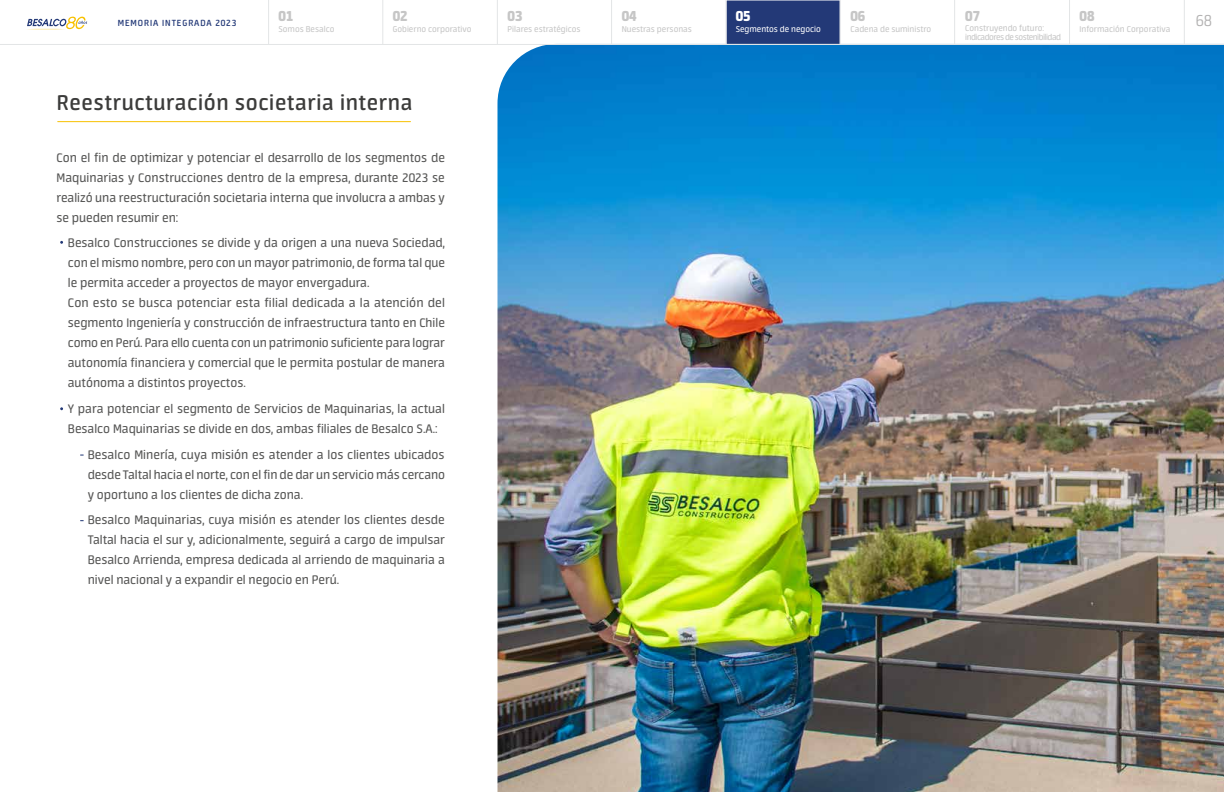
<style>
.page{position:relative;width:1224px;height:792px;background:#fff}
.page>*{position:absolute;margin:0;border:0;box-sizing:border-box;transform-origin:0 0}
.t1{font:600 24px "Neuron";letter-spacing:.025em;color:#3c3c3b}
.t2{font:300 18px "Neuron";color:#b3b2b2}
.t3{font:800 16px "Neuron";color:#c6c6c6}
.t4{font:800 16px "Neuron";color:#fff}
.t5{font:14px/20px "Neuron";color:#575756;text-align:justify}
.t6{font:600 10px "Neuron";letter-spacing:.095em;color:#233977}
.t7{font:9.5px "Neuron";color:#c6c6c6}
.t8{font:9.5px/9px "Neuron";letter-spacing:-.05em;color:#c6c6c6}
.t9{font:9.5px "Neuron";color:#fff}
</style>
<div class="page">
<div style="left:840px;top:0;width:115px;height:45px;border:1px solid #fff"></div>
<div style="left:612px;top:0;width:114px;height:45px;border:1px solid #fff"></div>
<div style="left:497px;top:0;width:115px;height:45px;border:1px solid #fff"></div>
<div style="left:726px;top:0;width:114px;height:45px;background:#233977"></div>
<div style="left:955px;top:0;width:114px;height:45px;border:1px solid #fff"></div>
<div style="left:1069px;top:0;width:115px;height:45px;border:1px solid #fff"></div>
<svg style="left:27px;top:17px;width:60px;height:13px"></svg>
<hr style="left:58px;top:121px;width:353px;height:1px;background:#f8c100">
<img style="left:497px;top:45px;width:727px;height:747px">
<hr style="left:0;top:44px;width:1224px;height:1px;background:#e3e5e6">
<hr style="left:497px;top:0;width:1px;height:44px;background:#e3e5e6">
<hr style="left:383px;top:0;width:1px;height:44px;background:#e3e5e6">
<hr style="left:268px;top:0;width:1px;height:44px;background:#e3e5e6">
<hr style="left:611px;top:0;width:1px;height:44px;background:#e3e5e6">
<hr style="left:726px;top:0;width:1px;height:44px;background:#e3e5e6">
<hr style="left:840px;top:0;width:1px;height:44px;background:#e3e5e6">
<hr style="left:954px;top:0;width:1px;height:44px;background:#e3e5e6">
<hr style="left:1069px;top:0;width:1px;height:44px;background:#e3e5e6">
<hr style="left:1184px;top:0;width:1px;height:44px;background:#e3e5e6">
<p class="t3" style="left:279px;top:6px;width:16px">01</p>
<p class="t7" style="left:279px;top:24px;width:57px">Somos Besalco</p>
<p class="t3" style="left:393px;top:6px;width:16px">02</p>
<p class="t7" style="left:393px;top:24px;width:80px">Gobierno corporativo</p>
<p class="t3" style="left:508px;top:6px;width:16px">03</p>
<p class="t7" style="left:508px;top:24px;width:75px">Pilares estratégicos</p>
<p class="t3" style="left:622px;top:6px;width:16px">04</p>
<p class="t7" style="left:622px;top:24px;width:72px">Nuestras personas</p>
<p class="t4" style="left:736px;top:6px;width:16px">05</p>
<p class="t9" style="left:736px;top:24px;width:87px">Segmentos de negocio</p>
<p class="t3" style="left:850px;top:6px;width:16px">06</p>
<p class="t7" style="left:850px;top:24px;width:82px">Cadena de suministro</p>
<p class="t3" style="left:965px;top:6px;width:16px">07</p>
<p class="t8" style="left:965px;top:24px;width:97px">Construyendo futuro: indicadores de sostenibilidad</p>
<p class="t3" style="left:1080px;top:6px;width:16px">08</p>
<p class="t7" style="left:1080px;top:24px;width:92px">Información Corporativa</p>
<p class="t6" style="left:118px;top:17px;width:120px">MEMORIA INTEGRADA 2023</p>
<p class="t2" style="left:1196px;top:11px;width:18px">68</p>
<h1 class="t1" style="left:57px;top:89px;width:357px">Reestructuración societaria interna</h1>
<p class="t5" style="left:57px;top:147px;width:390px">Con el fin de optimizar y potenciar el desarrollo de los segmentos de Maquinarias y Construcciones dentro de la empresa, durante 2023 se realizó una reestructuración societaria interna que involucra a ambas y se pueden resumir en:</p>
<p class="t5" style="left:68px;top:233px;width:379px;text-align:left">Besalco Construcciones se divide y da origen a una nueva Sociedad, con el mismo nombre, pero con un mayor patrimonio, de forma tal que le permita acceder a proyectos de mayor envergadura.<br>Con esto se busca potenciar esta filial dedicada a la atención del segmento Ingeniería y construcción de infraestructura tanto en Chile como en Perú. Para ello cuenta con un patrimonio suficiente para lograr autonomía financiera y comercial que le permita postular de manera autónoma a distintos proyectos.</p>
<p class="t5" style="left:68px;top:399px;width:379px">Y para potenciar el segmento de Servicios de Maquinarias, la actual<br>Besalco Maquinarias se divide en dos, ambas filiales de Besalco S.A.:</p>
<p class="t5" style="left:88px;top:444px;width:359px">Besalco Minería, cuya misión es atender a los clientes ubicados desde Taltal hacia el norte, con el fin de dar un servicio más cercano y oportuno a los clientes de dicha zona.</p>
<p class="t5" style="left:88px;top:510px;width:359px">Besalco Maquinarias, cuya misión es atender los clientes desde Taltal hacia el sur y, adicionalmente, seguirá a cargo de impulsar Besalco Arrienda, empresa dedicada al arriendo de maquinaria a nivel nacional y a expandir el negocio en Perú.</p>
</div>
